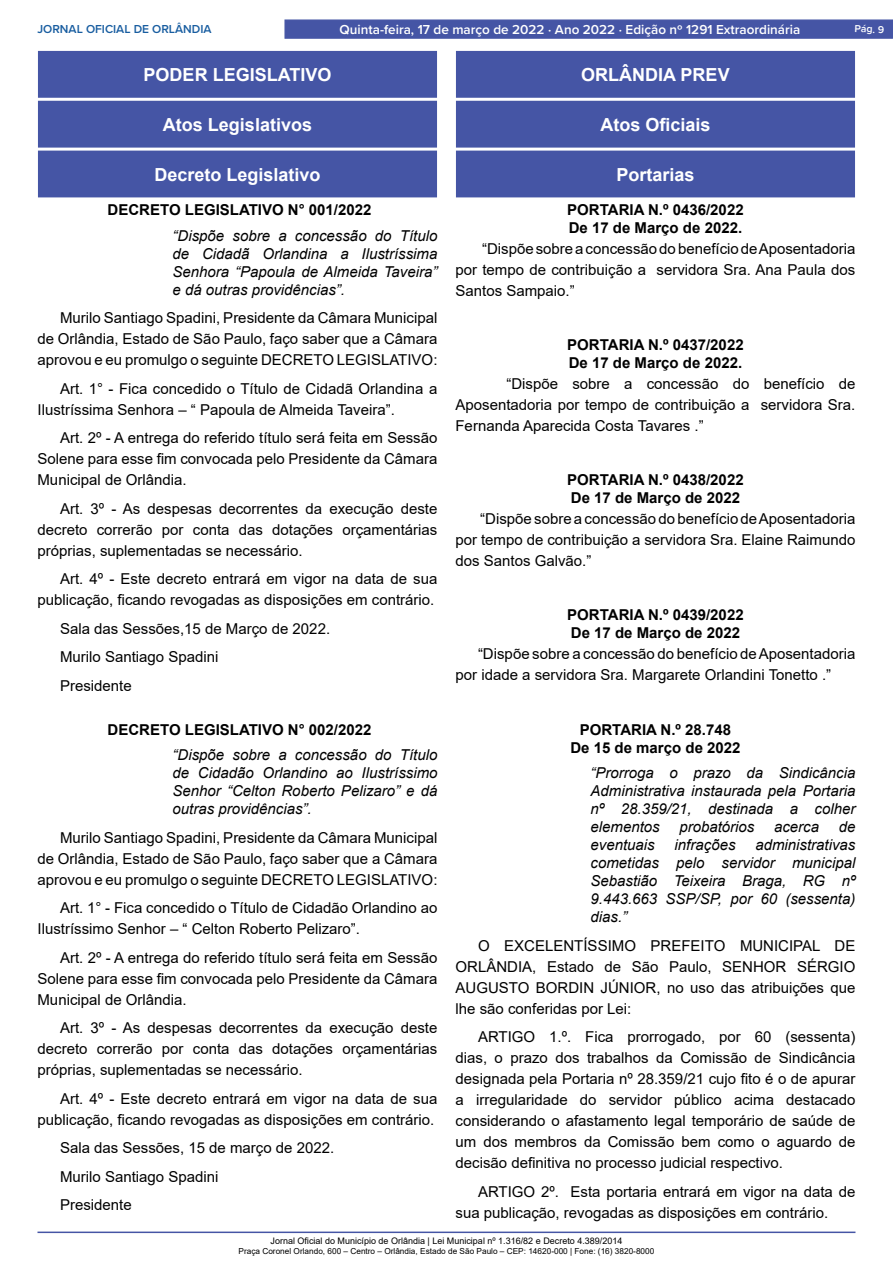
<style>
.page{position:relative;width:893px;height:1263px;background:#fff}
.page>*{position:absolute;margin:0;border:0;box-sizing:border-box;transform-origin:0 0}
.t1{font:700 18px "Arial";color:#fff}
._2_-_Corpo{font:15px/21px "Arial";color:#000;text-align:justify}
._3_-_Ementa{font:italic 15px/18px "Arial";color:#000;text-align:justify}
._1_-_Cabeçalho{font:700 15px "Arial";color:#000}
.t2{font:600 13.5px "Proxima Nova";color:#fff}
.t3{font:600 12px "Proxima Nova";color:#185da0}
.t4{font:600 10.5px "Proxima Nova";color:#fff}
.t5{font:9px "Arial";color:#000}
.t6{font:8.25px "Arial";color:#000}
</style>
<div class="page">
<hr style="left:38px;top:1231px;width:817px;height:2px;background:#4555a5">
<div style="left:284px;top:19px;width:609px;height:20px;background:#4555a5;border:1px solid #4555a5"></div>
<div style="left:39px;top:51px;width:397px;height:46px;background:#4555a5"></div>
<div style="left:38px;top:51px;width:399px;height:47px;border:1px solid #4555a5"></div>
<div style="left:39px;top:101px;width:397px;height:46px;background:#4555a5"></div>
<div style="left:38px;top:101px;width:399px;height:47px;border:1px solid #4555a5"></div>
<div style="left:39px;top:151px;width:397px;height:46px;background:#4555a5"></div>
<div style="left:456px;top:51px;width:398px;height:46px;background:#4555a5"></div>
<div style="left:456px;top:51px;width:399px;height:47px;border:1px solid #4555a5"></div>
<div style="left:456px;top:101px;width:398px;height:46px;background:#4555a5"></div>
<div style="left:456px;top:101px;width:399px;height:47px;border:1px solid #4555a5"></div>
<div style="left:456px;top:151px;width:398px;height:46px;background:#4555a5"></div>
<p class="t3" style="left:38px;top:20px;width:176px">JORNAL OFICIAL DE ORLÂNDIA</p>
<p class="t2" style="left:340px;top:19px;width:462px">Quinta-feira, 17 de março de 2022 ⋅ Ano 2022 ⋅ Edição nº 1291 Extraordinária</p>
<p class="t4" style="left:855px;top:21px;width:31px;rotate:2deg">Pág. 9</p>
<p class="t1" style="left:144px;top:62px;width:189px">PODER LEGISLATIVO</p>
<p class="t1" style="left:163px;top:112px;width:151px">Atos Legislativos</p>
<p class="t1" style="left:154px;top:162px;width:168px">Decreto Legislativo</p>
<p class="_1_-_Cabeçalho" style="left:108px;top:200px;width:265px">DECRETO LEGISLATIVO N° 001/2022</p>
<p class="_3_-_Ementa" style="left:172px;top:227px;width:266px">“Dispõe sobre a concessão do Título de Cidadã Orlandina a Ilustríssima Senhora “Papoula de Almeida Taveira” e dá outras providências”.</p>
<p class="_2_-_Corpo" style="left:38px;top:308px;width:401px;text-indent:22px">Murilo Santiago Spadini, Presidente da Câmara Municipal de Orlândia, Estado de São Paulo, faço saber que a Câmara aprovou e eu promulgo o seguinte DECRETO LEGISLATIVO:</p>
<p class="_2_-_Corpo" style="left:38px;top:378px;width:401px;text-indent:22px">Art. 1° - Fica concedido o Título de Cidadã Orlandina a<br>Ilustríssima Senhora – “ Papoula de Almeida Taveira”.</p>
<p class="_2_-_Corpo" style="left:38px;top:428px;width:401px;text-indent:22px">Art. 2º - A entrega do referido título será feita em Sessão Solene para esse fim convocada pelo Presidente da Câmara Municipal de Orlândia.</p>
<p class="_2_-_Corpo" style="left:38px;top:498px;width:401px;text-indent:22px">Art. 3º - As despesas decorrentes da execução deste decreto correrão por conta das dotações orçamentárias próprias, suplementadas se necessário.</p>
<p class="_2_-_Corpo" style="left:38px;top:569px;width:401px;text-align:right">Art. 4º - Este decreto entrará em vigor na data de sua publicação, ficando revogadas as disposições em contrário.</p>
<p class="_2_-_Corpo" style="left:60px;top:618px;width:272px">Sala das Sessões,15 de Março de 2022.</p>
<p class="_2_-_Corpo" style="left:60px;top:647px;width:160px">Murilo Santiago Spadini</p>
<p class="_2_-_Corpo" style="left:60px;top:675px;width:73px">Presidente</p>
<p class="_1_-_Cabeçalho" style="left:108px;top:719px;width:265px">DECRETO LEGISLATIVO N° 002/2022</p>
<p class="_3_-_Ementa" style="left:172px;top:746px;width:266px">“Dispõe sobre a concessão do Título de Cidadão Orlandino ao Ilustríssimo Senhor “Celton Roberto Pelizaro” e dá outras providências”.</p>
<p class="_2_-_Corpo" style="left:38px;top:827px;width:401px;text-indent:22px">Murilo Santiago Spadini, Presidente da Câmara Municipal de Orlândia, Estado de São Paulo, faço saber que a Câmara aprovou e eu promulgo o seguinte DECRETO LEGISLATIVO:</p>
<p class="_2_-_Corpo" style="left:38px;top:897px;width:401px;text-indent:22px">Art. 1° - Fica concedido o Título de Cidadão Orlandino ao<br>Ilustríssimo Senhor – “ Celton Roberto Pelizaro”.</p>
<p class="_2_-_Corpo" style="left:38px;top:947px;width:401px;text-indent:22px">Art. 2º - A entrega do referido título será feita em Sessão Solene para esse fim convocada pelo Presidente da Câmara Municipal de Orlândia.</p>
<p class="_2_-_Corpo" style="left:38px;top:1017px;width:401px;text-indent:22px">Art. 3º - As despesas decorrentes da execução deste decreto correrão por conta das dotações orçamentárias próprias, suplementadas se necessário.</p>
<p class="_2_-_Corpo" style="left:38px;top:1088px;width:401px;text-align:right">Art. 4º - Este decreto entrará em vigor na data de sua publicação, ficando revogadas as disposições em contrário.</p>
<p class="_2_-_Corpo" style="left:60px;top:1137px;width:276px">Sala das Sessões, 15 de março de 2022.</p>
<p class="_2_-_Corpo" style="left:60px;top:1166px;width:160px">Murilo Santiago Spadini</p>
<p class="_2_-_Corpo" style="left:60px;top:1194px;width:73px">Presidente</p>
<p class="t1" style="left:581px;top:62px;width:150px">ORLÂNDIA PREV</p>
<p class="t1" style="left:600px;top:112px;width:112px">Atos Oficiais</p>
<p class="t1" style="left:616px;top:162px;width:80px">Portarias</p>
<p class="_1_-_Cabeçalho" style="left:567px;top:200px;width:178px">PORTARIA N.º 0436/2022</p>
<p class="_1_-_Cabeçalho" style="left:569px;top:218px;width:175px">De 17 de Março de 2022.</p>
<p class="_2_-_Corpo" style="left:455px;top:239px;width:401px;text-indent:27px">“Dispõe sobre a concessão do benefício de Aposentadoria por tempo de contribuição a servidora Sra. Ana Paula dos Santos Sampaio.”</p>
<p class="_1_-_Cabeçalho" style="left:567px;top:335px;width:178px">PORTARIA N.º 0437/2022</p>
<p class="_1_-_Cabeçalho" style="left:569px;top:353px;width:175px">De 17 de Março de 2022.</p>
<p class="_2_-_Corpo" style="left:455px;top:374px;width:401px;text-indent:51px">“Dispõe sobre a concessão do benefício de Aposentadoria por tempo de contribuição a servidora Sra.<br>Fernanda Aparecida Costa Tavares .”</p>
<p class="_1_-_Cabeçalho" style="left:567px;top:470px;width:178px">PORTARIA N.º 0438/2022</p>
<p class="_1_-_Cabeçalho" style="left:571px;top:488px;width:171px">De 17 de Março de 2022</p>
<p class="_2_-_Corpo" style="left:455px;top:509px;width:401px;text-indent:25px">“Dispõe sobre a concessão do benefício de Aposentadoria por tempo de contribuição a servidora Sra. Elaine Raimundo dos Santos Galvão.”</p>
<p class="_1_-_Cabeçalho" style="left:567px;top:605px;width:178px">PORTARIA N.º 0439/2022</p>
<p class="_1_-_Cabeçalho" style="left:571px;top:623px;width:171px">De 17 de Março de 2022</p>
<p class="_2_-_Corpo" style="left:455px;top:644px;width:401px;text-indent:22px">“Dispõe sobre a concessão do benefício de Aposentadoria por idade a servidora Sra. Margarete Orlandini Tonetto .”</p>
<p class="_1_-_Cabeçalho" style="left:580px;top:719px;width:153px">PORTARIA N.º 28.748</p>
<p class="_1_-_Cabeçalho" style="left:570px;top:737px;width:172px">De 15 de março de 2022</p>
<p class="_3_-_Ementa" style="left:590px;top:764px;width:266px">“Prorroga o prazo da Sindicância Administrativa instaurada pela Portaria nº 28.359/21, destinada a colher elementos</p>
<p class="_3_-_Ementa" style="left:679px;top:818px;width:77px">probatórios</p>
<p class="_3_-_Ementa" style="left:774px;top:818px;width:47px">acerca</p>
<p class="_3_-_Ementa" style="left:839px;top:818px;width:18px">de</p>
<p class="_3_-_Ementa" style="left:590px;top:836px;width:66px">eventuais</p>
<p class="_3_-_Ementa" style="left:675px;top:836px;width:62px">infrações</p>
<p class="_3_-_Ementa" style="left:590px;top:836px;width:266px;text-indent:165px">administrativas cometidas pelo servidor municipal Sebastião Teixeira Braga, RG nº 9.443.663 SSP/SP, por 60 (sessenta) dias.”</p>
<p class="_2_-_Corpo" style="left:455px;top:935px;width:401px;text-indent:22px">O EXCELENTÍSSIMO PREFEITO MUNICIPAL DE ORLÂNDIA, Estado de São Paulo, SENHOR SÉRGIO AUGUSTO BORDIN JÚNIOR, no uso das atribuições que lhe são conferidas por Lei:</p>
<p class="_2_-_Corpo" style="left:455px;top:1026px;width:401px;text-indent:22px">ARTIGO 1.º. Fica prorrogado, por 60 (sessenta) dias, o prazo dos trabalhos da Comissão de Sindicância designada pela Portaria nº 28.359/21 cujo fito é o de apurar a irregularidade do servidor público acima destacado considerando o afastamento legal temporário de saúde de um dos membros da Comissão bem como o aguardo de decisão definitiva no processo judicial respectivo.</p>
<p class="_2_-_Corpo" style="left:455px;top:1181px;width:401px;text-indent:22px">ARTIGO 2º. Esta portaria entrará em vigor na data de sua publicação, revogadas as disposições em contrário.</p>
<p class="t5" style="left:271px;top:1235px;width:353px">Jornal Oficial do Município de Orlândia | Lei Municipal nº 1.316/82 e Decreto 4.389/2014</p>
<p class="t6" style="left:239px;top:1245px;width:417px">Praça Coronel Orlando, 600 – Centro – Orlândia, Estado de São Paulo – CEP: 14620-000 | Fone: (16) 3820-8000</p>
</div>
